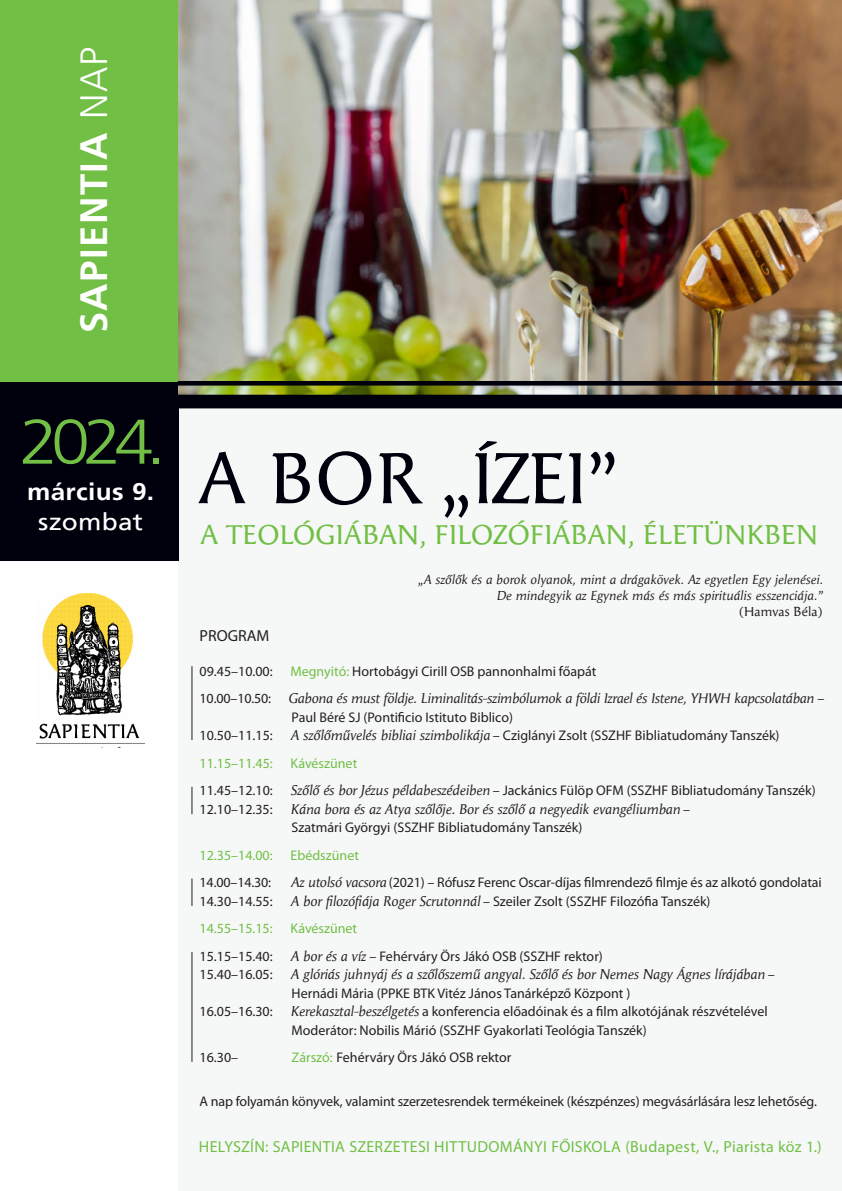
<style>
.page{position:relative;width:842px;height:1191px;background:#fff}
.page>*{position:absolute;margin:0;border:0;box-sizing:border-box;transform-origin:0 0}
.t1{font:72px "Angie H Medium";color:#00000d}
.t2{font:300 63px "H Frutiger";color:#71bf44;scale:1.11 1}
.t3{font:700 38px "H Frutiger";letter-spacing:.04em;color:#fff}
.t4{font:27px "Angie H Medium";letter-spacing:.01em;color:#71bf44}
.t5{font:700 23.8px "H Frutiger";letter-spacing:.01em;color:#fff;scale:1.11 1}
.t6{font:23.8px "H Frutiger Roman";letter-spacing:.01em;color:#fff;scale:1.11 1}
.t7{font:16px "Myriad Pro";letter-spacing:.02em;color:#71bf44}
.t8{font:16px "Myriad Pro";color:#231f20}
.t9{font:14px/18.5px "Myriad Pro";color:#231f20}
.t10{font:italic 14px "Angie H Medium";color:#231f20}
.t11{font:14px "Myriad Pro";color:#71bf44}
.t12{font:italic 13px/15.6px "Angie H Medium";letter-spacing:.01em;color:#231f20;text-align:right}
.t13{font:13px "Angie H Medium";letter-spacing:.01em;color:#231f20}
.s1{font-weight:300}
.s2{color:#71bf44}
.s3{color:#72bf44}
.s4{font-family:"Myriad Pro";font-style:normal}
.s5{font-family:"Angie H Medium";font-style:italic}
</style>
<div class="page">
<div style="left:179px;top:389px;width:663px;height:802px;background:#f6f8f8"></div>
<div style="left:0;top:380px;width:179px;height:180px;background:#00000d"></div>
<div style="left:0;top:0;width:179px;height:381px;background:#71bf44"></div>
<img style="left:36px;top:594px;width:109px;height:153px">
<hr style="left:191px;top:666px;width:1px;height:74px;background:#231f20">
<svg style="left:191px;top:787px;width:1px;height:27px"></svg>
<hr style="left:191px;top:952px;width:1px;height:109px;background:#231f20">
<svg style="left:191px;top:878px;width:1px;height:28px"></svg>
<img style="left:178px;top:0;width:664px;height:395px">
<div style="left:178px;top:395px;width:664px;height:13px;background:#00000d"></div>
<hr style="left:178px;top:381px;width:664px;height:4px;background:#00000d">
<h3 class="t3" style="left:72px;top:333px;width:288px;rotate:-90deg">Sapientia <span class="s1">nap</span></h3>
<h2 class="t2" style="left:19px;top:406px;width:133px">2024.</h2>
<h3 class="t5" style="left:27px;top:478px;width:116px">március 9.</h3>
<h3 class="t6" style="left:38px;top:508px;width:96px">szombat</h3>
<h1 class="t1" style="left:198px;top:435px;width:423px">A BOR „ÍZEI”</h1>
<h3 class="t4" style="left:200px;top:519px;width:619px">A TEOLÓGIÁBAN, FILOZÓFIÁBAN, ÉLETÜNKBEN</h3>
<p class="t12" style="left:418px;top:572px;width:406px">„A szõlõk és a borok olyanok, mint a drágakövek. Az egyetlen Egy jelenései.<br>De mindegyik az Egynek más és más spirituális esszenciája.”</p>
<p class="t13" style="left:739px;top:603px;width:85px">(HAMVAS BÉLA)</p>
<p class="t8" style="left:200px;top:626px;width:71px">PROGRAM</p>
<p class="t9" style="left:200px;top:661px;width:75px">09.45–10.00:</p>
<p class="t9" style="left:291px;top:661px;width:308px"><span class="s2">Megnyitó</span><span class="s3">:</span> Hortobágyi Cirill OSB pannonhalmi főapát</p>
<p class="t10" style="left:200px;top:690px;width:626px"><span class="s4">10.00–10.50:</span> Gabona és must földje. Liminalitás-szimbólumok a földi Izrael és Istene, YHWH kapcsolatában <span class="s4">–</span></p>
<p class="t9" style="left:292px;top:707px;width:223px">Paul Béré SJ (Pontificio Istituto Biblico)</p>
<p class="t9" style="left:200px;top:726px;width:75px">10.50–11.15:</p>
<p class="t9" style="left:291px;top:726px;width:490px"><span class="s5">A szõlõmûvelés bibliai szimbolikája</span> – Cziglányi Zsolt (SSZHF Bibliatudomány Tanszék)</p>
<p class="t11" style="left:200px;top:754px;width:75px">11.15–11.45:</p>
<p class="t11" style="left:291px;top:754px;width:68px">Kávészünet</p>
<p class="t9" style="left:200px;top:781px;width:75px">11.45–12.10:</p>
<p class="t9" style="left:291px;top:781px;width:527px"><span class="s5">Szõlõ és bor Jézus példabeszédeiben</span> – Jackánics Fülöp OFM (SSZHF Bibliatudomány Tanszék)</p>
<p class="t9" style="left:200px;top:799px;width:75px">12.10–12.35:</p>
<p class="t10" style="left:291px;top:800px;width:401px">Kána bora és az Atya szõlõje. Bor és szõlõ a negyedik evangéliumban <span class="s4">–</span></p>
<p class="t9" style="left:292px;top:818px;width:292px">Szatmári Györgyi (SSZHF Bibliatudomány Tanszék)</p>
<p class="t11" style="left:200px;top:846px;width:75px">12.35–14.00:</p>
<p class="t11" style="left:291px;top:846px;width:70px">Ebédszünet</p>
<p class="t9" style="left:200px;top:873px;width:73px">14.00–14.30:</p>
<p class="t9" style="left:291px;top:873px;width:532px"><span class="s5">Az utolsó vacsora</span> (2021) – Rófusz Ferenc Oscar-díjas filmrendező filmje és az alkotó gondolatai</p>
<p class="t9" style="left:200px;top:891px;width:75px">14.30–14.55:</p>
<p class="t9" style="left:291px;top:891px;width:421px"><span class="s5">A bor filozófiája Roger Scrutonnál</span> – Szeiler Zsolt (SSZHF Filozófia Tanszék)</p>
<p class="t11" style="left:200px;top:919px;width:75px">14.55–15.15:</p>
<p class="t11" style="left:291px;top:919px;width:68px">Kávészünet</p>
<p class="t9" style="left:200px;top:946px;width:75px">15.15–15.40:</p>
<p class="t9" style="left:291px;top:946px;width:314px"><span class="s5">A bor és a víz</span> – Fehérváry Örs Jákó OSB (SSZHF rektor)</p>
<p class="t9" style="left:200px;top:965px;width:75px">15.40–16.05:</p>
<p class="t10" style="left:291px;top:966px;width:486px">A glóriás juhnyáj és a szõlõszemû angyal. Szõlõ és bor Nemes Nagy Ágnes lírájában <span class="s4">–</span></p>
<p class="t9" style="left:292px;top:983px;width:340px">Hernádi Mária (PPKE BTK Vitéz János Tanárképző Központ )</p>
<p class="t9" style="left:200px;top:1002px;width:75px">16.05–16.30:</p>
<p class="t9" style="left:291px;top:1002px;width:479px"><span class="s5">Kerekasztal-beszélgetés</span> a konferencia előadóinak és a film alkotójának részvételével<br>Moderátor: Nobilis Márió (SSZHF Gyakorlati Teológia Tanszék)</p>
<p class="t9" style="left:200px;top:1048px;width:40px">16.30–</p>
<p class="t9" style="left:292px;top:1048px;width:221px"><span class="s2">Zárszó</span><span class="s3">:</span> Fehérváry Örs Jákó OSB rektor</p>
<p class="t9" style="left:200px;top:1092px;width:619px">A nap folyamán könyvek, valamint szerzetesrendek termékeinek (készpénzes) megvásárlására lesz lehetőség.</p>
<p class="t7" style="left:199px;top:1136px;width:624px">Helyszín: SAPIENTIA SZERZETESI HITTUDOMÁNYI FŐISKOLA (Budapest, V., Piarista köz 1.)</p>
</div>
